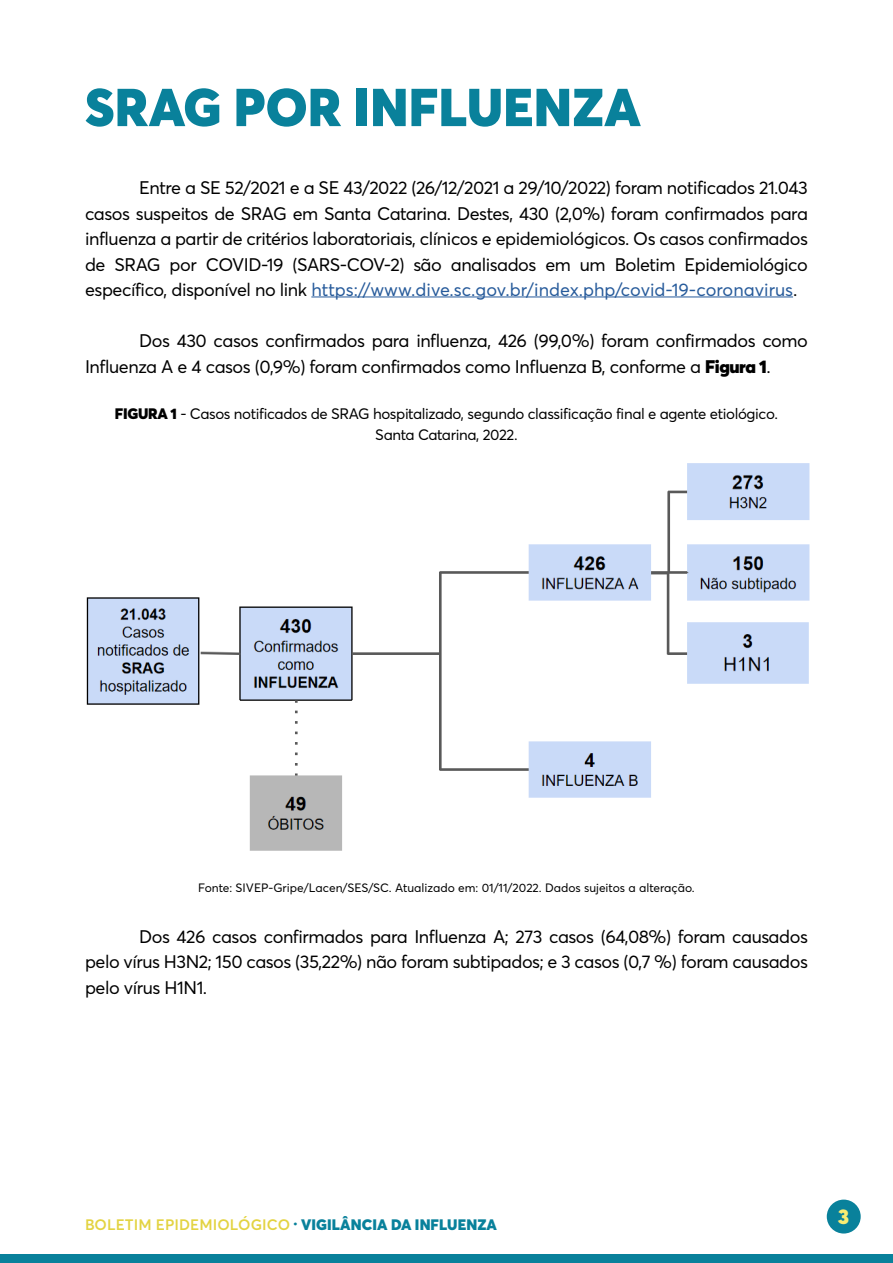
<style>
.page{position:relative;width:893px;height:1263px;background:#fff}
.page>*{position:absolute;margin:0;border:0;box-sizing:border-box;transform-origin:0 0}
.t1{font:900 52.5px "Averta";letter-spacing:.005em;color:#09819b}
.t2{font:900 21px "Averta";color:#f9ed72}
.t3{font:18px/25.5px "Averta";letter-spacing:-.025em;color:#000;text-align:justify}
.t4{font:15px/21px "Averta";letter-spacing:-.025em;color:#000;text-align:center}
.t5{font:900 15px "Averta";letter-spacing:.005em;color:#09819b}
.t6{font:12px "Averta";color:#000}
.s1{color:#275b9b}
.s2{font-weight:900}
.s3{font-weight:600;color:#e3d342}
</style>
<div class="page">
<div style="left:0;top:1254px;width:893px;height:9px;background:#09819b"></div>
<div style="left:827px;top:1199px;width:34px;height:34px;background:#09819b;border-radius:50%"></div>
<hr style="left:311px;top:297px;width:482px;height:1px;background:#275b9b">
<img style="left:86px;top:463px;width:724px;height:388px">
<h1 class="t1" style="left:85px;top:74px;width:557px">SRAG POR INFLUENZA</h1>
<p class="t3" style="left:85px;top:175px;width:724px;text-indent:54px">Entre a SE 52/2021 e a SE 43/2022 (26/12/2021 a 29/10/2022) foram notificados 21.043 casos suspeitos de SRAG em Santa Catarina. Destes, 430 (2,0%) foram confirmados para influenza a partir de critérios laboratoriais, clínicos e epidemiológicos. Os casos confirmados de SRAG por COVID-19 (SARS-COV-2) são analisados em um Boletim Epidemiológico específico, disponível no link <span class="s1">https://www.dive.sc.gov.br/index.php/covid-19-coronavirus</span>.</p>
<p class="t3" style="left:85px;top:328px;width:724px;text-indent:54px">Dos 430 casos confirmados para influenza, 426 (99,0%) foram confirmados como<br>Influenza A e 4 casos (0,9%) foram confirmados como Influenza B, conforme a <span class="s2">Figura 1</span>.</p>
<p class="t4" style="left:115px;top:403px;width:664px"><span class="s2">FIGURA 1</span> - Casos notificados de SRAG hospitalizado, segundo classificação final e agente etiológico.<br>Santa Catarina, 2022.</p>
<p class="t6" style="left:198px;top:880px;width:498px">Fonte: SIVEP-Gripe/Lacen/SES/SC. Atualizado em: 01/11/2022. Dados sujeitos a alteração.</p>
<p class="t3" style="left:85px;top:923px;width:724px;text-indent:54px">Dos 426 casos confirmados para Influenza A; 273 casos (64,08%) foram causados pelo vírus H3N2; 150 casos (35,22%) não foram subtipados; e 3 casos (0,7 %) foram causados pelo vírus H1N1.</p>
<p class="t5" style="left:85px;top:1215px;width:413px"><span class="s3">BOLETIM EPIDEMIOLÓGICO</span> · VIGILÂNCIA DA INFLUENZA</p>
<p class="t2" style="left:838px;top:1203px;width:12px">3</p>
</div>
